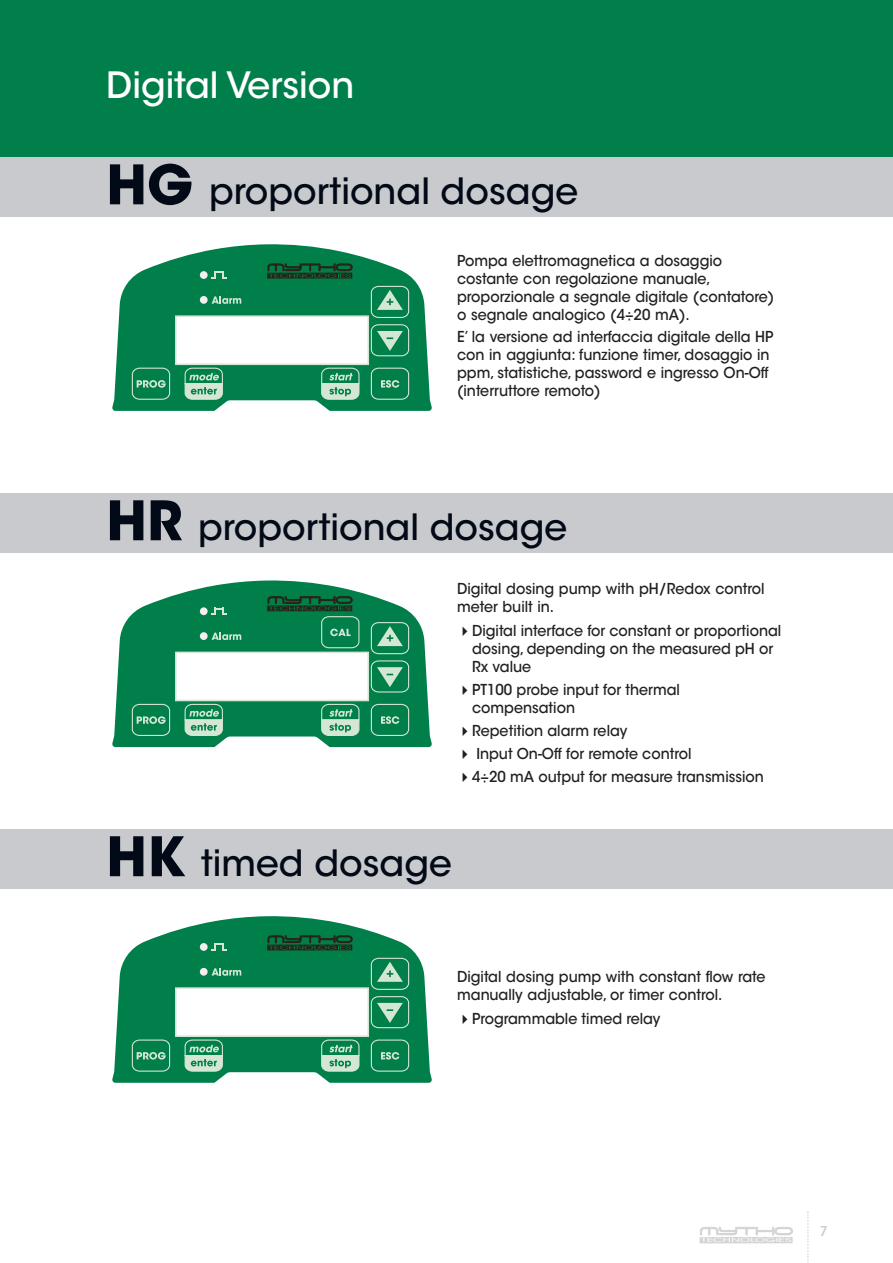
<style>
.page{position:relative;width:893px;height:1263px;background:#fff}
.page>*{position:absolute;margin:0;border:0;box-sizing:border-box;transform-origin:0 0}
.t1{font:500 36px "ITC Avant Garde Std";color:#030a17}
.t2{font:500 36px "ITC Avant Garde Std";color:#fff}
.t3{font:500 15px/18px "ITC Avant Garde Std";color:#231f20;scale:.95 1}
.t4{font:14.4px "Cavalero BT";color:#d4d4d5}
.t5{font:500 13.5px "ITC Avant Garde Std";color:#c8cacd}
.t6{font:5.7px "ITC Avant Garde Std";color:#fff;scale:2.1 1}
.s1{font-weight:700;font-size:54px}
</style>
<div class="page">
<div style="left:0;top:0;width:893px;height:157px;background:#007f4b"></div>
<svg style="left:807px;top:1211px;width:2px;height:52px"></svg>
<div style="left:700px;top:1237px;width:93px;height:6px;background:#d4d4d5"></div>
<div style="left:0;top:157px;width:893px;height:60px;background:#c8cacd"></div>
<div style="left:0;top:493px;width:893px;height:60px;background:#c8cacd"></div>
<div style="left:0;top:829px;width:893px;height:60px;background:#c8cacd"></div>
<svg style="left:112px;top:244px;width:320px;height:167px;fill:#007f4b"></svg>
<div style="left:176px;top:316px;width:192px;height:48px;background:#fff"></div>
<div style="left:175px;top:315px;width:194px;height:50px;border:2px solid #d4e7d5"></div>
<div style="left:200px;top:296px;width:8px;height:8px;background:#f2efed;border-radius:50%"></div>
<svg style="left:212px;top:296px;width:29px;height:8px"></svg>
<div style="left:200px;top:271px;width:8px;height:8px;background:#f2efed;border-radius:50%"></div>
<svg style="left:321px;top:367px;width:39px;height:33px"></svg>
<svg style="left:131px;top:367px;width:40px;height:33px"></svg>
<svg style="left:211px;top:271px;width:16px;height:8px"></svg>
<svg style="left:184px;top:367px;width:39px;height:33px"></svg>
<svg style="left:370px;top:367px;width:40px;height:33px"></svg>
<svg style="left:370px;top:285px;width:40px;height:72px"></svg>
<div style="left:267px;top:273px;width:85px;height:6px;background:#154d2f"></div>
<svg style="left:267px;top:263px;width:86px;height:15px"></svg>
<svg style="left:112px;top:580px;width:320px;height:167px;fill:#007f4b"></svg>
<div style="left:176px;top:652px;width:192px;height:48px;background:#fff"></div>
<div style="left:175px;top:652px;width:194px;height:49px;border:2px solid #d4e7d5"></div>
<div style="left:200px;top:632px;width:8px;height:8px;background:#f2efed;border-radius:50%"></div>
<svg style="left:212px;top:633px;width:29px;height:7px"></svg>
<div style="left:200px;top:607px;width:8px;height:8px;background:#f2efed;border-radius:50%"></div>
<svg style="left:321px;top:703px;width:39px;height:33px"></svg>
<svg style="left:131px;top:703px;width:40px;height:33px"></svg>
<svg style="left:211px;top:608px;width:16px;height:7px"></svg>
<svg style="left:184px;top:703px;width:39px;height:33px"></svg>
<svg style="left:370px;top:703px;width:40px;height:33px"></svg>
<svg style="left:370px;top:621px;width:40px;height:72px"></svg>
<svg style="left:321px;top:616px;width:39px;height:33px"></svg>
<svg style="left:267px;top:610px;width:85px;height:1px"></svg>
<svg style="left:267px;top:596px;width:86px;height:14px"></svg>
<svg style="left:112px;top:916px;width:320px;height:167px;fill:#007f4b"></svg>
<div style="left:176px;top:988px;width:192px;height:48px;background:#fff"></div>
<div style="left:175px;top:987px;width:194px;height:50px;border:2px solid #d4e7d5"></div>
<div style="left:200px;top:968px;width:8px;height:8px;background:#f2efed;border-radius:50%"></div>
<svg style="left:212px;top:968px;width:29px;height:8px"></svg>
<div style="left:200px;top:943px;width:8px;height:8px;background:#f2efed;border-radius:50%"></div>
<svg style="left:321px;top:1039px;width:39px;height:33px"></svg>
<svg style="left:131px;top:1039px;width:40px;height:33px"></svg>
<svg style="left:211px;top:943px;width:16px;height:8px"></svg>
<svg style="left:184px;top:1039px;width:39px;height:33px"></svg>
<svg style="left:370px;top:1039px;width:40px;height:33px"></svg>
<svg style="left:370px;top:957px;width:40px;height:72px"></svg>
<svg style="left:267px;top:949px;width:85px;height:1px"></svg>
<svg style="left:267px;top:935px;width:86px;height:14px"></svg>
<h1 class="t2" style="left:106px;top:71px;width:250px">Digital Version</h1>
<h1 class="t1" style="left:106px;top:178px;width:473px"><span class="s1">HG</span> proportional dosage</h1>
<p class="t3" style="left:457px;top:253px;width:335px">Pompa elettromagnetica a dosaggio costante con regolazione manuale, proporzionale a segnale digitale (contatore) o segnale analogico (4÷20 mA).</p>
<p class="t3" style="left:457px;top:329px;width:335px">E’ la versione ad interfaccia digitale della HP con in aggiunta: funzione timer, dosaggio in ppm, statistiche, password e ingresso On-Off (interruttore remoto)</p>
<h1 class="t1" style="left:106px;top:514px;width:462px"><span class="s1">HR</span> proportional dosage</h1>
<p class="t3" style="left:457px;top:582px;width:325px">Digital dosing pump with pH/Redox control meter built in.</p>
<p class="t3" style="left:472px;top:623px;width:327px;text-indent:-15px">✔Digital interface for constant or proportional dosing, depending on the measured pH or<br>Rx value</p>
<p class="t3" style="left:472px;top:682px;width:220px;text-indent:-15px">✔PT100 probe input for thermal compensation</p>
<p class="t3" style="left:457px;top:723px;width:181px">✔Repetition alarm relay</p>
<p class="t3" style="left:457px;top:746px;width:248px">✔ Input On-Off for remote control</p>
<p class="t3" style="left:457px;top:769px;width:324px">✔4÷20 mA output for measure transmission</p>
<h1 class="t1" style="left:106px;top:850px;width:347px"><span class="s1">HK</span> timed dosage</h1>
<p class="t3" style="left:457px;top:969px;width:326px">Digital dosing pump with constant flow rate manually adjustable, or timer control.</p>
<p class="t3" style="left:457px;top:1011px;width:216px">✔Programmable timed relay</p>
<p class="t4" style="left:700px;top:1224px;width:95px">mytho</p>
<p class="t6" style="left:701px;top:1237px;width:44px">TECHNOLOGIES</p>
<p class="t5" style="left:820px;top:1226px;width:9px">7</p>
</div>
